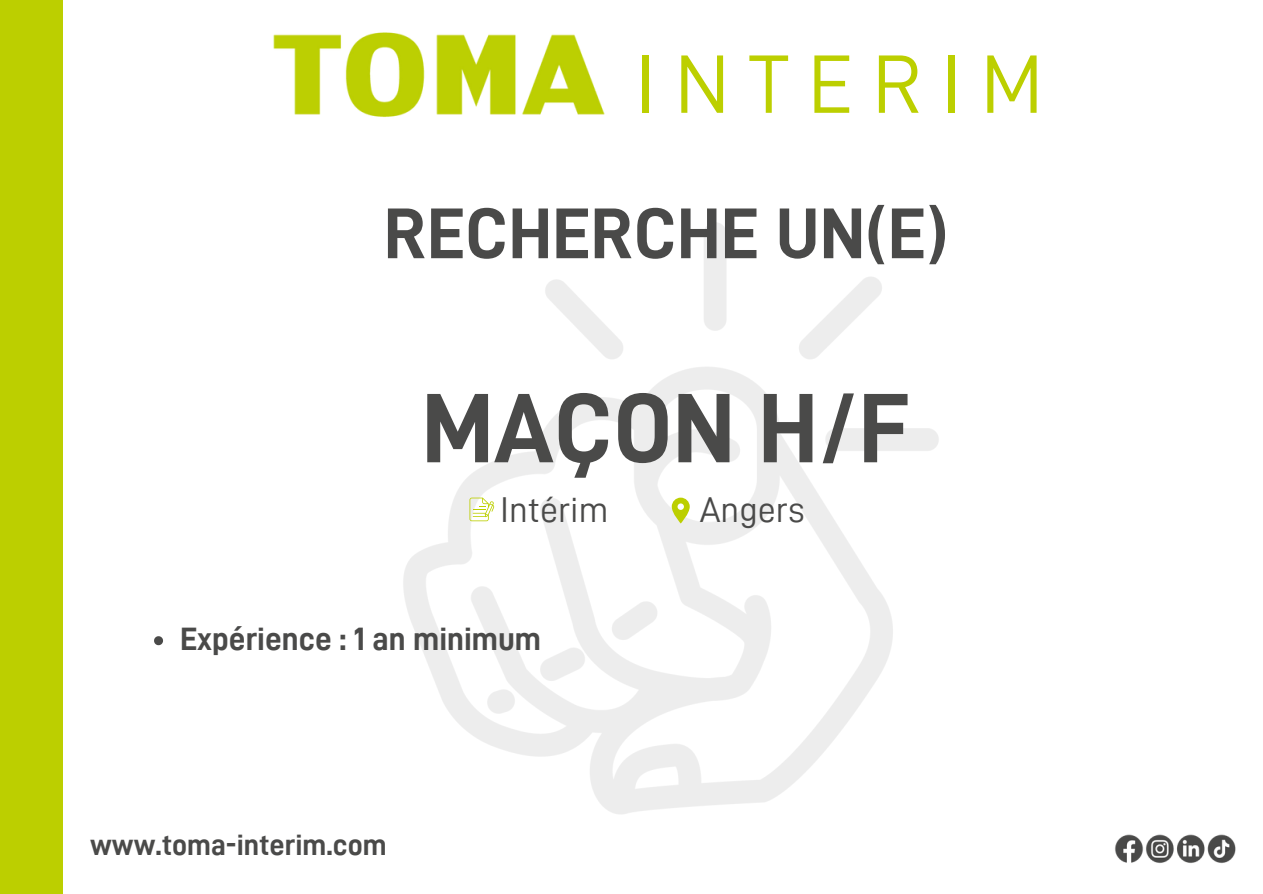
<style>
.page{position:relative;width:1263px;height:894px;background:#fff}
.page>*{position:absolute;margin:0;border:0;box-sizing:border-box;transform-origin:0 0}
.t1{font:99px "D DIN Bold";color:#4a4a49}
.t2{font:83.1px "D DIN";letter-spacing:.23em;color:#bccf00}
.t3{font:72px "D DIN Bold";color:#4a4a49}
.t4{font:36px "D DIN";color:#4a4a49}
.t5{font:32.4px "D DIN Bold";color:#4a4a49}
.t6{font:29.55px "D DIN Bold";color:#4a4a49}
</style>
<div class="page">
<div style="left:0;top:0;width:63px;height:893px;background:#bccf00"></div>
<img style="left:273px;top:32px;width:332px;height:85px">
<img style="left:1115px;top:834px;width:121px;height:29px">
<svg style="left:672px;top:497px;width:18px;height:26px"></svg>
<svg style="left:469px;top:497px;width:25px;height:24px"></svg>
<svg style="left:154px;top:636px;width:9px;height:9px"></svg>
<p class="t2" style="left:635px;top:44px;width:410px">INTERIM</p>
<p class="t3" style="left:384px;top:198px;width:566px">RECHERCHE UN(E)</p>
<p class="t1" style="left:421px;top:380px;width:491px">MAÇON H/F</p>
<p class="t4" style="left:500px;top:492px;width:110px">Intérim</p>
<p class="t4" style="left:700px;top:492px;width:106px">Angers</p>
<p class="t5" style="left:180px;top:622px;width:363px">Expérience : 1 an minimum</p>
<p class="t6" style="left:90px;top:830px;width:298px">www.toma-interim.com</p>
</div>
